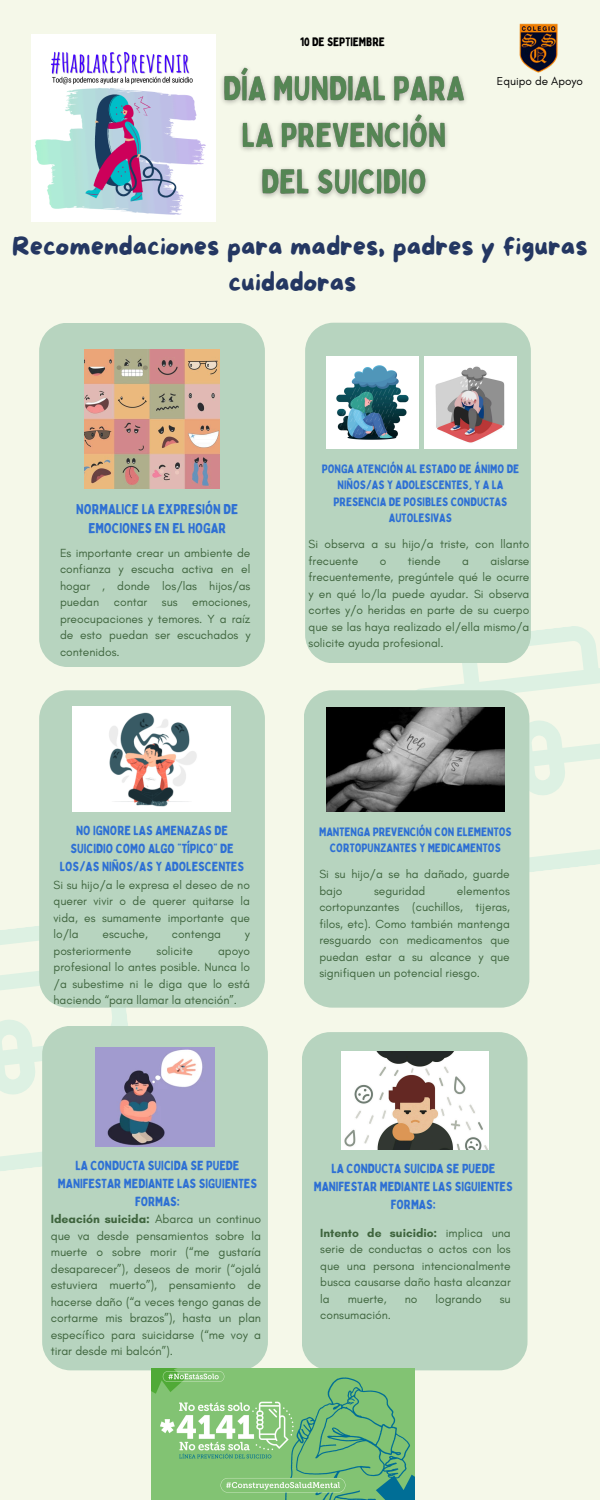
<style>
.page{position:relative;width:600px;height:1500px;background:#f5f8e9}
.page>*{position:absolute;margin:0;border:0;box-sizing:border-box;transform-origin:0 0}
.t1{font:26px/36px "More Sugar";color:#243762;text-align:center}
.t2{font:14px/19.5px "Bobby Jones";color:#2e70d4;text-align:center}
.t3{font:13px/18px "Bobby Jones";color:#2e70d4;text-align:center}
.t4{font:12.2px/16.5px "Glacial Indifference";color:#3e643d;text-align:justify}
.t5{font:12.1px "Bobby Jones";color:#000}
.t6{font:12px/16.5px "Glacial Indifference";color:#3e643d;text-align:justify}
.t7{font:12px/16.5px "Bobby Jones";color:#2e70d4;text-align:center}
.t8{font:11.7px "Glacial Indifference";color:#000}
.s1{font-weight:700}
</style>
<div class="page">
<svg style="left:417px;top:626px;width:183px;height:257px"></svg>
<svg style="left:0;top:926px;width:128px;height:245px"></svg>
<div style="left:39px;top:323px;width:226px;height:344px;background:#b7d4bf"></div>
<div style="left:39px;top:690px;width:226px;height:318px;background:#b7d4bf"></div>
<div style="left:305px;top:323px;width:226px;height:340px;background:#b7d4bf"></div>
<div style="left:304px;top:690px;width:225px;height:318px;background:#b7d4bf"></div>
<div style="left:42px;top:1026px;width:226px;height:344px;background:#b7d4bf"></div>
<div style="left:302px;top:1032px;width:226px;height:338px;background:#b7d4bf"></div>
<img style="left:519px;top:23px;width:39px;height:50px">
<img style="left:32px;top:34px;width:183px;height:187px">
<img style="left:85px;top:349px;width:134px;height:140px">
<img style="left:327px;top:356px;width:92px;height:93px">
<img style="left:425px;top:356px;width:92px;height:93px">
<img style="left:327px;top:708px;width:177px;height:103px">
<img style="left:73px;top:707px;width:157px;height:105px">
<img style="left:95px;top:1047px;width:120px;height:99px">
<img style="left:341px;top:1052px;width:147px;height:97px">
<img style="left:152px;top:1368px;width:262px;height:132px">
<img style="left:215px;top:60px;width:251px;height:144px">
<p class="t5" style="left:300px;top:34px;width:86px">10 DE SEPTIEMBRE</p>
<h3 class="t8" style="left:497px;top:74px;width:88px">Equipo de Apoyo</h3>
<p class="t1" style="left:12px;top:230px;width:577px">Recomendaciones para madres, padres y figuras cuidadoras</p>
<h4 class="t2" style="left:76px;top:499px;width:163px">NORMALICE LA EXPRESIÓN DE<br>EMOCIONES EN EL HOGAR</h4>
<p class="t6" style="left:60px;top:545px;width:192px">Es importante crear un ambiente de confianza y escucha activa en el hogar , donde los/las hijos/as puedan contar sus emociones, preocupaciones y temores. Y a raíz de esto puedan ser escuchados y contenidos.</p>
<p class="t7" style="left:322px;top:460px;width:199px">PONGA ATENCIÓN AL ESTADO DE ÁNIMO DE<br>NIÑOS/AS Y ADOLESCENTES, Y A LA<br>PRESENCIA DE POSIBLES CONDUCTAS<br>AUTOLESIVAS</p>
<p class="t6" style="left:309px;top:536px;width:222px">Si observa a su hijo/a triste, con llanto frecuente</p>
<p class="t6" style="left:309px;top:552px;width:222px;text-indent:182px">aislarse frecuentemente, pregúntele qué le ocurre y en qué lo/la puede ayudar. Si observa cortes y/o heridas en parte de su cuerpo que se las haya realizado el/ella mismo/a solicite ayuda profesional.</p>
<p class="t6" style="left:380px;top:552px;width:8px">o</p>
<p class="t6" style="left:408px;top:552px;width:34px">tiende</p>
<p class="t6" style="left:462px;top:552px;width:8px">a</p>
<p class="t3" style="left:60px;top:821px;width:186px">NO IGNORE LAS AMENAZAS DE<br>SUICIDIO COMO ALGO “TÍPICO” DE<br>LOS/AS NIÑOS/AS Y ADOLESCENTES</p>
<p class="t6" style="left:54px;top:876px;width:198px">Si su hijo/a le expresa el deseo de no querer vivir o de querer quitarse la vida, es sumamente importante que lo/la</p>
<p class="t6" style="left:103px;top:926px;width:47px">escuche,</p>
<p class="t6" style="left:172px;top:926px;width:51px">contenga</p>
<p class="t6" style="left:245px;top:926px;width:7px">y</p>
<p class="t6" style="left:54px;top:942px;width:79px">posteriormente</p>
<p class="t6" style="left:157px;top:942px;width:38px">solicite</p>
<p class="t6" style="left:54px;top:942px;width:198px;text-indent:164px">apoyo profesional lo antes posible. Nunca lo /a subestime ni le diga que lo está haciendo “para llamar la atención”.</p>
<h3 class="t7" style="left:319px;top:823px;width:194px">MANTENGA PREVENCIÓN CON ELEMENTOS<br>CORTOPUNZANTES Y MEDICAMENTOS</h3>
<p class="t6" style="left:319px;top:866px;width:192px">Si su hijo/a se ha dañado, guarde bajo</p>
<p class="t6" style="left:319px;top:883px;width:192px;text-indent:138px">elementos cortopunzantes (cuchillos, tijeras, filos, etc). Como también mantenga resguardo con medicamentos que puedan estar a su alcance y que signifiquen un potencial riesgo.</p>
<p class="t6" style="left:374px;top:883px;width:53px">seguridad</p>
<p class="t3" style="left:58px;top:1156px;width:201px">LA CONDUCTA SUICIDA SE PUEDE<br>MANIFESTAR MEDIANTE LAS SIGUIENTES<br>FORMAS:</p>
<h4 class="t4" style="left:51px;top:1211px;width:212px"><span class="s1">Ideación suicida:</span> Abarca un continuo que va desde pensamientos sobre la muerte o sobre morir (“me gustaría desaparecer”), deseos de morir (“ojalá estuviera muerto”), pensamiento de hacerse daño (“a veces tengo ganas de cortarme mis brazos”), hasta un plan específico para suicidarse (“me voy a tirar desde mi balcón”).</h4>
<h3 class="t3" style="left:314px;top:1160px;width:201px">LA CONDUCTA SUICIDA SE PUEDE<br>MANIFESTAR MEDIANTE LAS SIGUIENTES<br>FORMAS:</h3>
<p class="t6" style="left:320px;top:1225px;width:192px"><span class="s1">Intento de suicidio:</span> implica una serie de conductas o actos con los que una persona intencionalmente busca causarse daño hasta alcanzar la</p>
<p class="t6" style="left:348px;top:1291px;width:40px">muerte,</p>
<p class="t6" style="left:405px;top:1291px;width:14px">no</p>
<p class="t6" style="left:435px;top:1291px;width:48px">logrando</p>
<p class="t6" style="left:500px;top:1291px;width:12px">su</p>
<p class="t6" style="left:320px;top:1307px;width:72px">consumación.</p>
</div>
